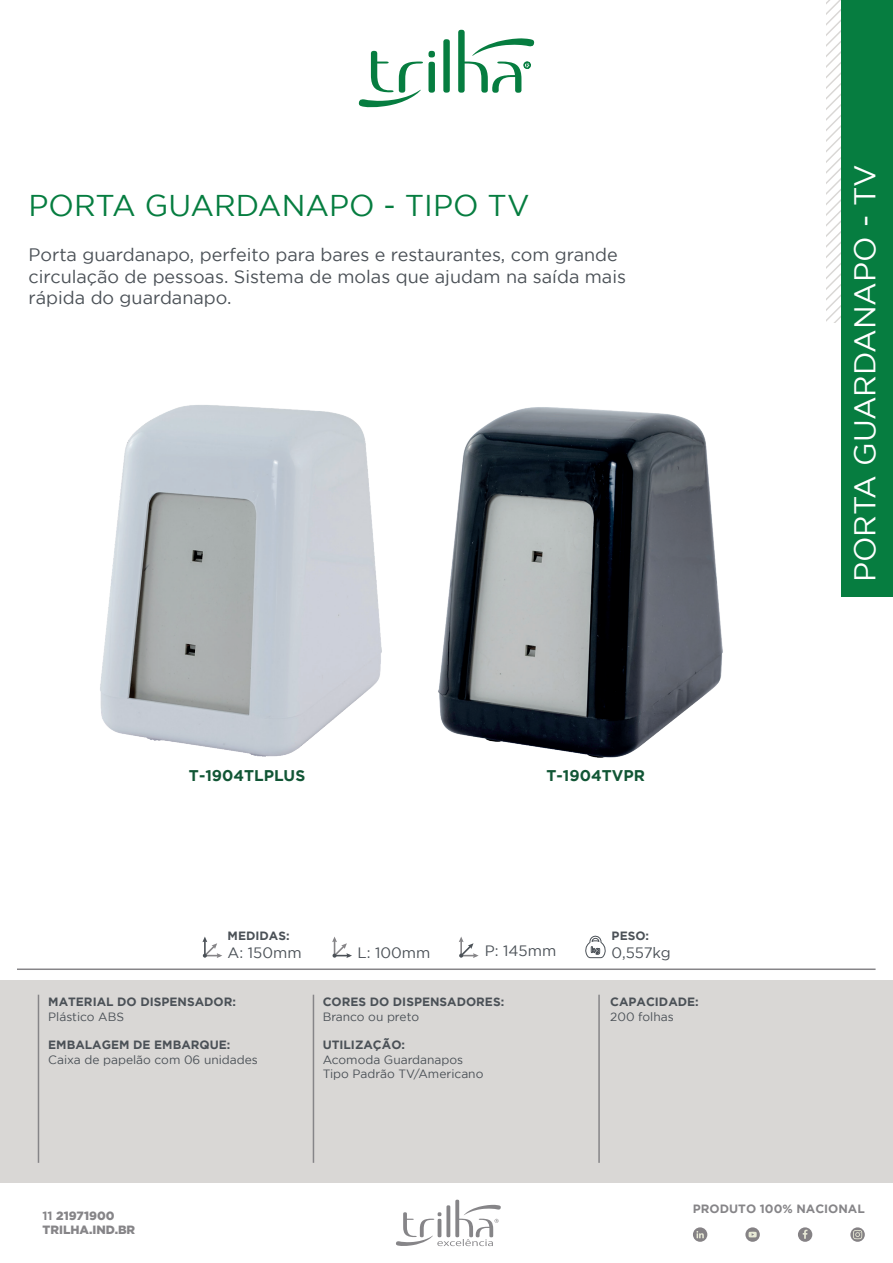
<style>
.page{position:relative;width:893px;height:1263px;background:#fff}
.page>*{position:absolute;margin:0;border:0;box-sizing:border-box;transform-origin:0 0}
.t1{font:30px "Gotham";color:#067d40}
.t2{font:30px "Gotham";color:#fff}
.t3{font:18px/21.6px "Gotham";color:#4b5157}
.t4{font:700 15.45px "Gotham";color:#115635}
.t5{font:15px "Gotham";color:#4b5157}
.t6{font:12px/14.4px "Gotham";color:#4b5157}
.t7{font:700 12px "Gotham";color:#4b5157}
.t8{font:900 12px/14.4px "Gotham";color:#868588}
.t9{font:700 12px "Gotham";color:#868588}
.s1{font-weight:700}
</style>
<div class="page">
<svg style="left:826px;top:0;width:15px;height:322px"></svg>
<div style="left:841px;top:0;width:52px;height:596px;background:#067d40"></div>
<div style="left:0;top:980px;width:893px;height:203px;background:#d9d7d5"></div>
<hr style="left:313px;top:995px;width:1px;height:168px;background:#868588">
<hr style="left:38px;top:995px;width:1px;height:168px;background:#868588">
<hr style="left:598px;top:995px;width:2px;height:168px;background:#868588">
<hr style="left:17px;top:968px;width:858px;height:2px;background:#868588">
<svg style="left:396px;top:1200px;width:105px;height:46px"></svg>
<svg style="left:443px;top:39px;width:7px;height:54px"></svg>
<svg style="left:359px;top:51px;width:76px;height:56px"></svg>
<svg style="left:458px;top:30px;width:76px;height:63px"></svg>
<div style="left:798px;top:1227px;width:14px;height:15px;background:#858285;border-radius:50%"></div>
<svg style="left:803px;top:1230px;width:4px;height:9px"></svg>
<div style="left:693px;top:1227px;width:14px;height:15px;background:#858285;border-radius:50%"></div>
<svg style="left:696px;top:1231px;width:8px;height:7px"></svg>
<svg style="left:745px;top:1227px;width:15px;height:15px"></svg>
<svg style="left:748px;top:1232px;width:9px;height:5px"></svg>
<svg style="left:850px;top:1227px;width:15px;height:15px"></svg>
<svg style="left:853px;top:1230px;width:9px;height:9px"></svg>
<svg style="left:459px;top:936px;width:20px;height:22px"></svg>
<svg style="left:202px;top:936px;width:20px;height:22px"></svg>
<svg style="left:332px;top:936px;width:20px;height:22px"></svg>
<svg style="left:585px;top:935px;width:21px;height:23px"></svg>
<img style="left:100px;top:405px;width:282px;height:352px">
<img style="left:438px;top:407px;width:285px;height:351px">
<h1 class="t1" style="left:28px;top:188px;width:503px">PORTA GUARDANAPO - TIPO TV</h1>
<p class="t3" style="left:28px;top:244px;width:599px">Porta guardanapo, perfeito para bares e restaurantes, com grande circulação de pessoas. Sistema de molas que ajudam na saída mais rápida do guardanapo.</p>
<p class="t4" style="left:189px;top:767px;width:118px">T-1904TLPLUS</p>
<p class="t4" style="left:547px;top:767px;width:100px">T-1904TVPR</p>
<p class="t7" style="left:228px;top:929px;width:63px">MEDIDAS:</p>
<p class="t5" style="left:228px;top:944px;width:75px">A: 150mm</p>
<p class="t7" style="left:48px;top:995px;width:189px">MATERIAL DO DISPENSADOR:</p>
<p class="t6" style="left:48px;top:1009px;width:77px">Plástico ABS</p>
<p class="t7" style="left:48px;top:1038px;width:184px">EMBALAGEM DE EMBARQUE:</p>
<p class="t6" style="left:48px;top:1052px;width:211px">Caixa de papelão com 06 unidades</p>
<p class="t7" style="left:612px;top:929px;width:39px">PESO:</p>
<p class="t5" style="left:357px;top:944px;width:74px">L: 100mm</p>
<p class="t5" style="left:485px;top:942px;width:73px">P: 145mm</p>
<p class="t5" style="left:612px;top:944px;width:61px">0,557kg</p>
<p class="t7" style="left:323px;top:995px;width:183px">CORES DO DISPENSADORES:</p>
<p class="t6" style="left:323px;top:1009px;width:98px">Branco ou preto</p>
<p class="t7" style="left:323px;top:1038px;width:84px">UTILIZAÇÃO:</p>
<p class="t6" style="left:323px;top:1052px;width:162px">Acomoda Guardanapos<br>Tipo Padrão TV/Americano</p>
<p class="t7" style="left:610px;top:995px;width:90px">CAPACIDADE:</p>
<p class="t6" style="left:610px;top:1009px;width:65px">200 folhas</p>
<h1 class="t2" style="left:848px;top:582px;width:420px;rotate:-90deg">PORTA GUARDANAPO - TV</h1>
<p class="t8" style="left:43px;top:1208px;width:94px"><span class="s1">11</span> 21971900<br>TRILHA.IND.BR</p>
<p class="t9" style="left:693px;top:1201px;width:173px">PRODUTO 100% NACIONAL</p>
</div>
